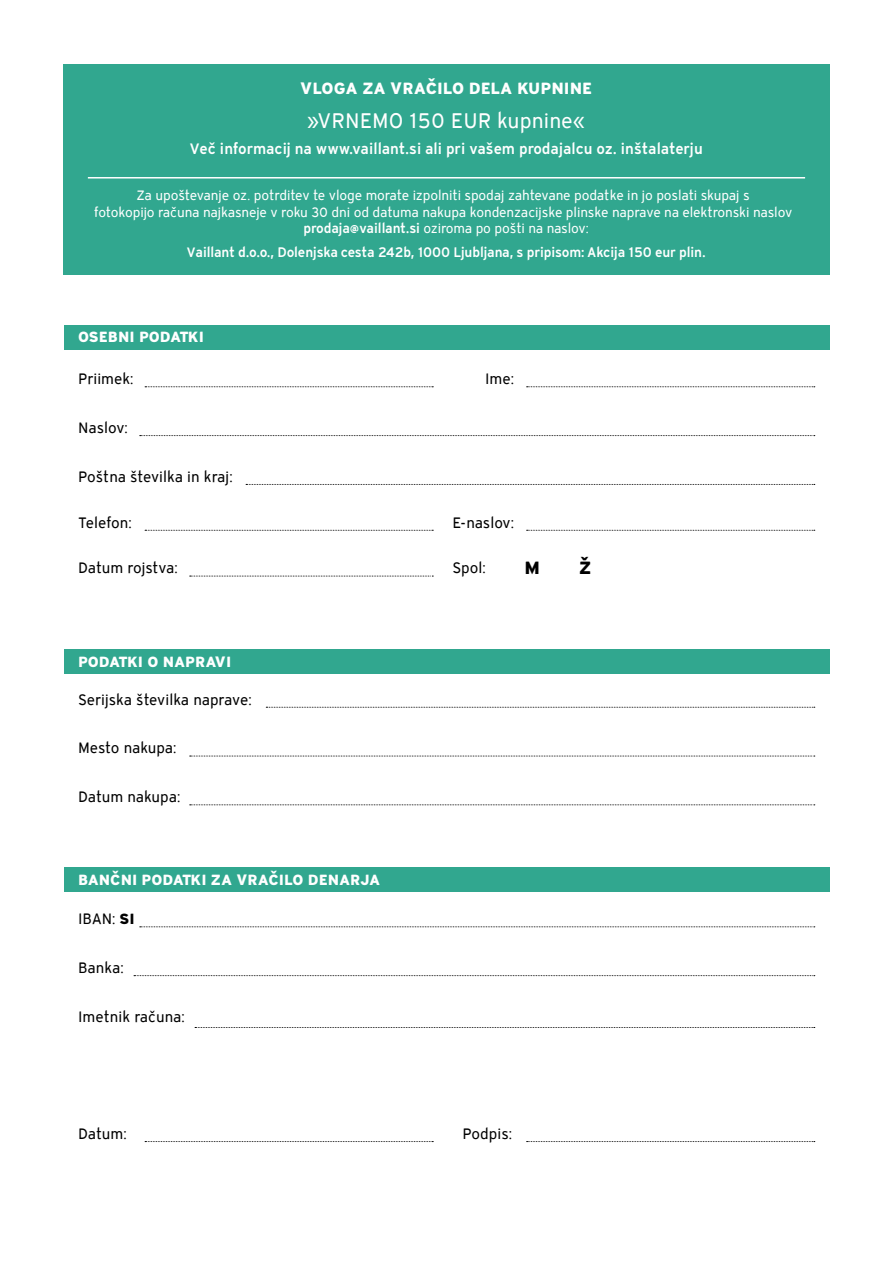
<style>
.page{position:relative;width:893px;height:1263px;background:#fff}
.page>*{position:absolute;margin:0;border:0;box-sizing:border-box;transform-origin:0 0}
.t1{font:21px "Vaillant 13 Book ETID";color:#fff}
.t2{font:18px "Vaillant 13 Heavy TID";color:#000}
.t3{font:16.5px "Vaillant 13 Heavy TID";color:#fff}
.t4{font:15px "Vaillant 13 Book ETID";color:#000}
.t5{font:15px "Vaillant 13 Demi TID";color:#fff}
.t6{font:15px "Vaillant 13 Heavy TID";color:#fff}
.t7{font:13.5px/16.2px "Vaillant 13 Book ETID";letter-spacing:-.015em;color:#fff;text-align:center}
.t8{font:13.5px "Vaillant 13 Demi TID";letter-spacing:-.01em;color:#fff}
.s1{font-family:"Vaillant 13 Demi TID"}
.s2{font-family:"Vaillant 13 Heavy TID"}
</style>
<div class="page">
<div style="left:64px;top:325px;width:765px;height:25px;background:#31a78f"></div>
<div style="left:64px;top:649px;width:765px;height:24px;background:#31a78f"></div>
<div style="left:64px;top:867px;width:765px;height:24px;background:#31a78f"></div>
<div style="left:63px;top:64px;width:766px;height:210px;background:#31a78f"></div>
<hr style="left:88px;top:177px;width:717px;height:1px;background:#fff">
<svg style="left:145px;top:386px;width:288px;height:1px"></svg>
<svg style="left:145px;top:1141px;width:288px;height:1px"></svg>
<svg style="left:266px;top:707px;width:549px;height:1px"></svg>
<svg style="left:140px;top:926px;width:675px;height:1px"></svg>
<svg style="left:145px;top:530px;width:288px;height:1px"></svg>
<svg style="left:190px;top:576px;width:243px;height:1px"></svg>
<svg style="left:140px;top:435px;width:675px;height:1px"></svg>
<svg style="left:190px;top:756px;width:625px;height:1px"></svg>
<svg style="left:134px;top:975px;width:681px;height:1px"></svg>
<svg style="left:195px;top:1027px;width:620px;height:1px"></svg>
<svg style="left:190px;top:804px;width:625px;height:1px"></svg>
<svg style="left:246px;top:484px;width:569px;height:1px"></svg>
<svg style="left:527px;top:386px;width:288px;height:1px"></svg>
<svg style="left:527px;top:1141px;width:288px;height:1px"></svg>
<svg style="left:527px;top:530px;width:288px;height:1px"></svg>
<p class="t3" style="left:300px;top:77px;width:293px">VLOGA ZA VRAČILO DELA KUPNINE</p>
<h1 class="t1" style="left:307px;top:107px;width:280px">»VRNEMO 150 EUR kupnine«</h1>
<p class="t5" style="left:189px;top:139px;width:515px">Več informacij na www.vaillant.si ali pri vašem prodajalcu oz. inštalaterju</p>
<p class="t7" style="left:94px;top:187px;width:700px">Za upoštevanje oz. potrditev te vloge morate izpolniti spodaj zahtevane podatke in jo poslati skupaj s<br>fotokopijo računa najkasneje v roku 30 dni od datuma nakupa kondenzacijske plinske naprave na elektronski naslov <span class="s1">prodaja@vaillant.si</span> oziroma po pošti na naslov:</p>
<p class="t8" style="left:186px;top:244px;width:521px">Vaillant d.o.o., Dolenjska cesta 242b, 1000 Ljubljana, s pripisom: Akcija 150 eur plin.</p>
<p class="t6" style="left:78px;top:327px;width:127px">OSEBNI PODATKI</p>
<p class="t4" style="left:78px;top:369px;width:57px">Priimek:</p>
<p class="t4" style="left:78px;top:418px;width:51px">Naslov:</p>
<p class="t4" style="left:78px;top:467px;width:156px">Poštna številka in kraj:</p>
<p class="t4" style="left:485px;top:369px;width:31px">Ime:</p>
<p class="t4" style="left:452px;top:513px;width:63px">E-naslov:</p>
<p class="t4" style="left:78px;top:513px;width:55px">Telefon:</p>
<p class="t4" style="left:78px;top:558px;width:101px">Datum rojstva:</p>
<p class="t4" style="left:452px;top:558px;width:35px">Spol:</p>
<h2 class="t2" style="left:525px;top:555px;width:17px">M</h2>
<h2 class="t2" style="left:579px;top:555px;width:14px">Ž</h2>
<p class="t6" style="left:78px;top:651px;width:155px">PODATKI O NAPRAVI</p>
<p class="t4" style="left:78px;top:690px;width:175px">Serijska številka naprave:</p>
<p class="t4" style="left:78px;top:738px;width:100px">Mesto nakupa:</p>
<p class="t4" style="left:78px;top:787px;width:104px">Datum nakupa:</p>
<p class="t6" style="left:78px;top:869px;width:304px">BANČNI PODATKI ZA VRAČILO DENARJA</p>
<p class="t4" style="left:78px;top:909px;width:58px">IBAN: <span class="s2">SI</span></p>
<p class="t4" style="left:78px;top:958px;width:47px">Banka:</p>
<p class="t4" style="left:78px;top:1007px;width:108px">Imetnik računa:</p>
<p class="t4" style="left:78px;top:1124px;width:50px">Datum:</p>
<p class="t4" style="left:463px;top:1124px;width:51px">Podpis:</p>
</div>
